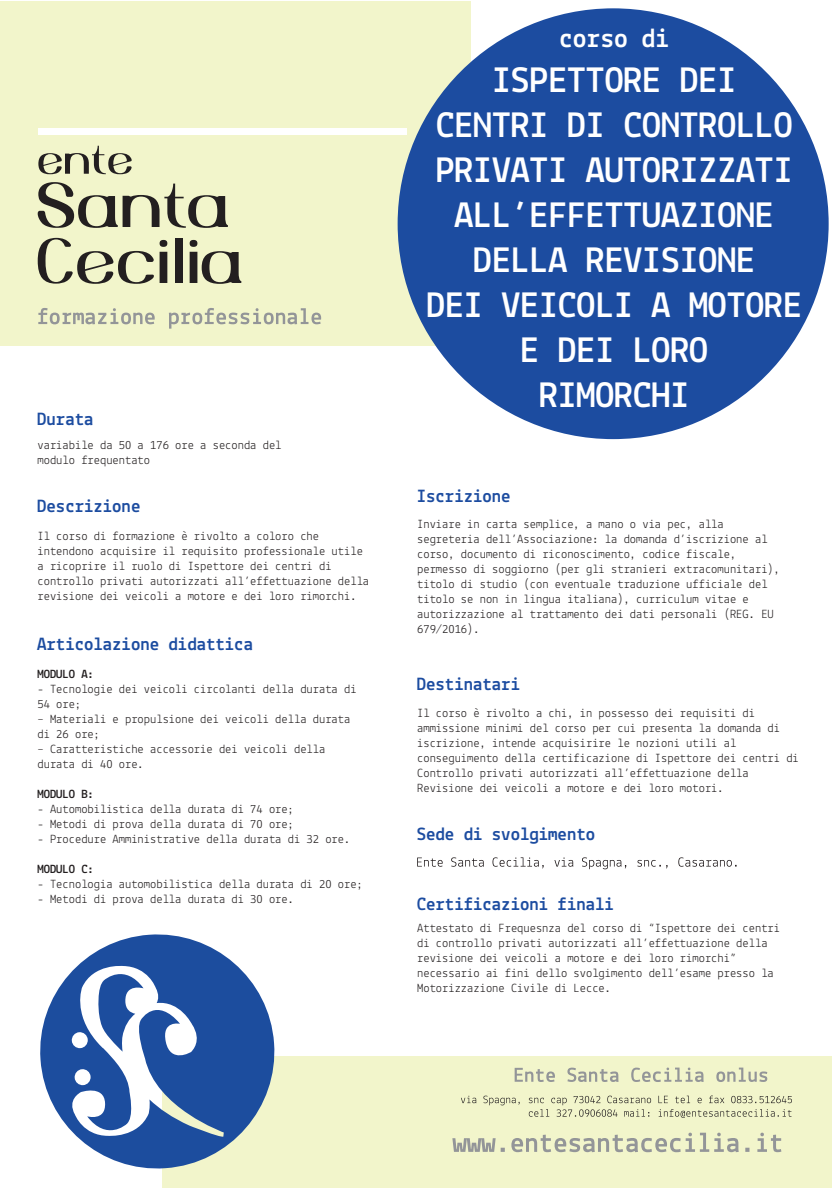
<style>
.page{position:relative;width:832px;height:1188px;background:#fff}
.page>*{position:absolute;margin:0;border:0;box-sizing:border-box;transform-origin:0 0}
.t1{font:700 37.5px/45px "Lekton";color:#fff;text-align:center}
.t2{font:700 27.5px "Lekton";color:#fff}
.t3{font:700 18.75px "Lekton";color:#1c4ca0}
.t4{font:12.5px/15px "Lekton";color:#231f20}
.t5{font:700 12.5px "Lekton";color:#231f20}
</style>
<div class="page">
<div style="left:0;top:1px;width:470px;height:344px;background:#f2f5cb"></div>
<div style="left:38px;top:129px;width:368px;height:6px;background:#fff"></div>
<svg style="left:38px;top:146px;width:94px;height:28px"></svg>
<svg style="left:38px;top:182px;width:190px;height:46px"></svg>
<div style="left:175px;top:238px;width:7px;height:45px;background:#231f20"></div>
<svg style="left:38px;top:238px;width:129px;height:46px"></svg>
<svg style="left:189px;top:240px;width:52px;height:44px"></svg>
<svg style="left:38px;top:308px;width:283px;height:20px"></svg>
<div style="left:162px;top:1055px;width:669px;height:132px;background:#f2f5cb"></div>
<svg style="left:514px;top:1067px;width:252px;height:14px"></svg>
<svg style="left:452px;top:1132px;width:328px;height:20px"></svg>
<svg style="left:461px;top:1095px;width:330px;height:22px"></svg>
<div style="left:397px;top:8px;width:431px;height:431px;background:#1c4ca0;border-radius:50%"></div>
<svg style="left:40px;top:934px;width:238px;height:235px;fill:#1c4d9e"></svg>
<svg style="left:417px;top:857px;width:319px;height:12px"></svg>
<h3 class="t3" style="left:37px;top:408px;width:58px">Durata</h3>
<p class="t4" style="left:38px;top:436px;width:245px">variabile da 50 a 176 ore a seconda del modulo frequentato</p>
<h3 class="t3" style="left:37px;top:494px;width:105px">Descrizione</h3>
<p class="t4" style="left:38px;top:528px;width:333px">Il corso di formazione è rivolto a coloro che intendono acquisire il requisito professionale utile a ricoprire il ruolo di Ispettore dei centri di controllo privati autorizzati all’effettuazione della revisione dei veicoli a motore e dei loro rimorchi.</p>
<h3 class="t3" style="left:37px;top:632px;width:217px">Articolazione didattica</h3>
<p class="t5" style="left:38px;top:666px;width:58px">MODULO A:</p>
<p class="t4" style="left:38px;top:681px;width:320px">- Tecnologie dei veicoli circolanti della durata di<br>54 ore;</p>
<p class="t4" style="left:38px;top:711px;width:314px">– Materiali e propulsione dei veicoli della durata di 26 ore;</p>
<p class="t4" style="left:38px;top:741px;width:289px">– Caratteristiche accessorie dei veicoli della durata di 40 ore.</p>
<p class="t5" style="left:38px;top:786px;width:58px">MODULO B:</p>
<p class="t4" style="left:38px;top:801px;width:258px">- Automobilistica della durata di 74 ore;</p>
<p class="t4" style="left:38px;top:816px;width:258px">- Metodi di prova della durata di 70 ore;</p>
<p class="t4" style="left:38px;top:831px;width:314px">- Procedure Amministrative della durata di 32 ore.</p>
<p class="t5" style="left:38px;top:861px;width:58px">MODULO C:</p>
<p class="t4" style="left:38px;top:876px;width:326px">- Tecnologia automobilistica della durata di 20 ore;</p>
<p class="t4" style="left:38px;top:891px;width:258px">- Metodi di prova della durata di 30 ore.</p>
<h2 class="t2" style="left:558px;top:22px;width:112px">corso di</h2>
<h1 class="t1" style="left:426px;top:57px;width:377px">ISPETTORE DEI<br>CENTRI DI CONTROLLO<br>PRIVATI AUTORIZZATI<br>ALL’EFFETTUAZIONE<br>DELLA REVISIONE<br>DEI VEICOLI A MOTORE<br>E DEI LORO<br>RIMORCHI</h1>
<h3 class="t3" style="left:416px;top:484px;width:95px">Iscrizione</h3>
<p class="t4" style="left:417px;top:515px;width:364px">Inviare in carta semplice, a mano o via pec, alla segreteria dell’Associazione: la domanda d’iscrizione al corso, documento di riconoscimento, codice fiscale, permesso di soggiorno (per gli stranieri extracomunitari), titolo di studio (con eventuale traduzione ufficiale del titolo se non in lingua italiana), curriculum vitae e autorizzazione al trattamento dei dati personali (REG. EU 679/2016).</p>
<h3 class="t3" style="left:416px;top:672px;width:105px">Destinatari</h3>
<p class="t4" style="left:417px;top:705px;width:383px">Il corso è rivolto a chi, in possesso dei requisiti di ammissione minimi del corso per cui presenta la domanda di iscrizione, intende acquisirire le nozioni utili al conseguimento della certificazione di Ispettore dei centri di Controllo privati autorizzati all’effettuazione della Revisione dei veicoli a motore e dei loro motori.</p>
<h3 class="t3" style="left:416px;top:822px;width:180px">Sede di svolgimento</h3>
<h3 class="t3" style="left:416px;top:892px;width:198px">Certificazioni finali</h3>
<p class="t4" style="left:417px;top:920px;width:364px">Attestato di Frequesnza del corso di “Ispettore dei centri di controllo privati autorizzati all’effettuazione della revisione dei veicoli a motore e dei loro rimorchi” necessario ai fini dello svolgimento dell’esame presso la Motorizzazione Civile di Lecce.</p>
</div>
